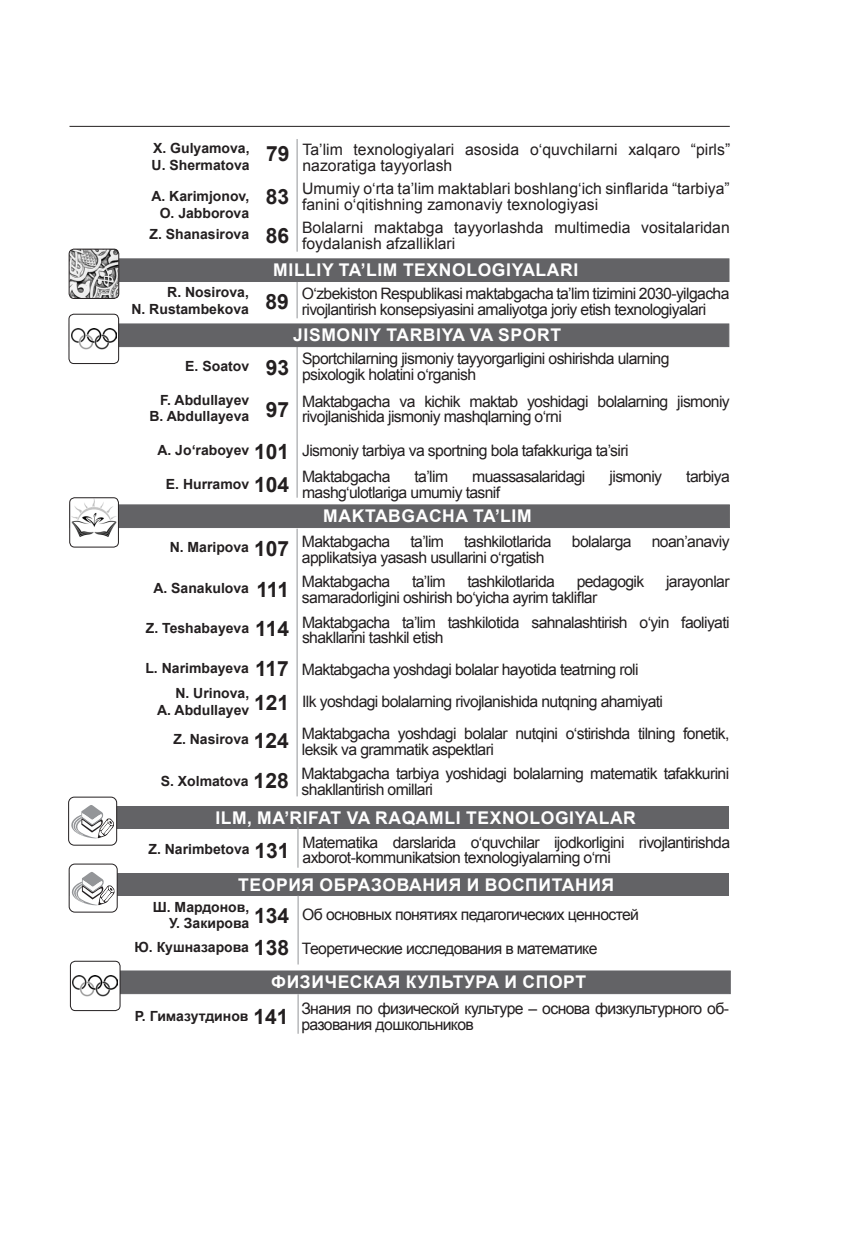
<style>
.page{position:relative;width:844px;height:1241px;background:#fff}
.page>*{position:absolute;margin:0;border:0;box-sizing:border-box;transform-origin:0 0}
.Zag{font:700 21px "Arial";color:#231f20}
.Zag-2{font:700 17.5px "Arial";letter-spacing:.035em;color:#fff}
.Zag-3{font:15.75px/15.8px "Arial";letter-spacing:-.04em;color:#231f20}
.Zag-4{font:15.75px/15.8px "Arial";color:#231f20}
.Zag-5{font:700 14px "Arial";color:#231f20}
</style>
<div class="page">
<hr style="left:69px;top:126px;width:660px;height:1px;background:#231f20">
<hr style="left:296px;top:280px;width:1px;height:38px;background:#939598">
<hr style="left:296px;top:139px;width:1px;height:113px;background:#939598">
<hr style="left:296px;top:344px;width:1px;height:153px;background:#939598">
<hr style="left:296px;top:528px;width:1px;height:268px;background:#939598">
<div style="left:69px;top:805px;width:659px;height:23px;background:#636366"></div>
<div style="left:69px;top:797px;width:48px;height:48px;background:#fff;border-radius:6px"></div>
<div style="left:68px;top:796px;width:49px;height:49px;border:1px solid #231f20;border-radius:6px"></div>
<svg style="left:71px;top:805px;width:43px;height:34px"></svg>
<div style="left:69px;top:258px;width:660px;height:24px;background:#636366;border:1px solid #636366"></div>
<img style="left:69px;top:249px;width:50px;height:48px">
<div style="left:69px;top:249px;width:50px;height:50px;border:1px solid #231f20;border-radius:5px"></div>
<div style="left:69px;top:872px;width:660px;height:23px;background:#636366"></div>
<div style="left:69px;top:863px;width:48px;height:49px;background:#fff;border-radius:6px"></div>
<div style="left:69px;top:863px;width:49px;height:49px;border:1px solid #231f20;border-radius:6px"></div>
<svg style="left:70px;top:871px;width:45px;height:35px"></svg>
<div style="left:69px;top:504px;width:660px;height:24px;background:#636366;border:1px solid #636366"></div>
<img style="left:71px;top:499px;width:46px;height:38px">
<div style="left:69px;top:497px;width:50px;height:50px;border:1px solid #231f20;border-radius:5px"></div>
<div style="left:69px;top:323px;width:660px;height:24px;background:#636366;border:1px solid #636366"></div>
<div style="left:69px;top:314px;width:50px;height:49px;background:#fff;border-radius:5px"></div>
<img style="left:71px;top:328px;width:45px;height:21px">
<div style="left:68px;top:314px;width:51px;height:50px;border:1px solid #231f20;border-radius:5px"></div>
<div style="left:70px;top:970px;width:660px;height:23px;background:#636366;border:1px solid #636366"></div>
<div style="left:70px;top:961px;width:50px;height:49px;background:#fff;border-radius:5px"></div>
<img style="left:73px;top:975px;width:45px;height:21px">
<div style="left:70px;top:960px;width:50px;height:50px;border:1px solid #231f20;border-radius:5px"></div>
<hr style="left:297px;top:826px;width:1px;height:41px;background:#939598">
<hr style="left:297px;top:895px;width:1px;height:69px;background:#939598">
<hr style="left:297px;top:994px;width:1px;height:39px;background:#939598">
<p class="Zag-5" style="left:153px;top:138px;width:98px">X. Gulyamova,</p>
<p class="Zag-5" style="left:151px;top:155px;width:100px">U. Shermatova</p>
<p class="Zag-5" style="left:151px;top:186px;width:99px">A. Karimjonov,</p>
<p class="Zag-5" style="left:160px;top:203px;width:91px">O. Jabborova</p>
<p class="Zag" style="left:266px;top:138px;width:25px">79</p>
<p class="Zag-4" style="left:302px;top:142px;width:429px">Ta’lim texnologiyalari asosida о‘quvchilarni xalqaro “pirls” nazoratiga tayyorlash</p>
<p class="Zag" style="left:266px;top:182px;width:25px">83</p>
<p class="Zag-4" style="left:302px;top:181px;width:429px">Umumiy o‘rta ta’lim maktablari boshlang‘ich sinflarida “tarbiya” fanini o‘qitishning zamonaviy texnologiyasi</p>
<p class="Zag-5" style="left:149px;top:224px;width:101px">Z. Shanasirova</p>
<p class="Zag" style="left:266px;top:221px;width:25px">86</p>
<p class="Zag-4" style="left:302px;top:219px;width:429px">Bolalarni maktabga tayyorlashda multimedia vositalaridan foydalanish afzalliklari</p>
<p class="Zag-5" style="left:167px;top:282px;width:83px">R. Nosirova,</p>
<p class="Zag-5" style="left:131px;top:299px;width:119px">N. Rustambekova</p>
<p class="Zag-2" style="left:273px;top:257px;width:306px">MILLIY TA’LIM TEXNOLOGIYALARI</p>
<p class="Zag" style="left:265px;top:286px;width:25px">89</p>
<p class="Zag-3" style="left:302px;top:285px;width:429px">O‘zbekiston Respublikasi maktabgacha ta’lim tizimini 2030-yilgacha rivojlantirish konsepsiyasini amaliyotga joriy etish texnologiyalari</p>
<p class="Zag-2" style="left:293px;top:322px;width:269px">JISMONIY TARBIYA VA SPORT</p>
<p class="Zag-5" style="left:185px;top:356px;width:65px">E. Soatov</p>
<p class="Zag" style="left:266px;top:352px;width:25px">93</p>
<p class="Zag-3" style="left:302px;top:351px;width:369px">Sportchilarning jismoniy tayyorgarligini oshirishda ularning psixologik holatini o‘rganish</p>
<p class="Zag-5" style="left:160px;top:390px;width:90px">F. Abdullayev</p>
<p class="Zag-5" style="left:149px;top:406px;width:101px">B. Abdullayeva</p>
<p class="Zag" style="left:266px;top:394px;width:25px">97</p>
<p class="Zag-3" style="left:302px;top:393px;width:429px">Maktabgacha va kichik maktab yoshidagi bolalarning jismoniy rivojlanishida jismoniy mashqlarning o‘rni</p>
<p class="Zag-5" style="left:157px;top:440px;width:93px">A. Jo‘raboyev</p>
<p class="Zag" style="left:254px;top:436px;width:37px">101</p>
<p class="Zag-3" style="left:302px;top:442px;width:328px">Jismoniy tarbiya va sportning bola tafakkuriga ta’siri</p>
<p class="Zag-5" style="left:166px;top:473px;width:85px">E. Hurramov</p>
<p class="Zag" style="left:254px;top:469px;width:37px">104</p>
<p class="Zag-3" style="left:302px;top:468px;width:90px">Maktabgacha</p>
<p class="Zag-3" style="left:414px;top:468px;width:35px">ta’lim</p>
<p class="Zag-3" style="left:472px;top:468px;width:115px">muassasalaridagi</p>
<p class="Zag-3" style="left:609px;top:468px;width:54px">jismoniy</p>
<p class="Zag-3" style="left:686px;top:468px;width:45px">tarbiya</p>
<p class="Zag-3" style="left:302px;top:484px;width:199px">mashg‘ulotlariga umumiy tasnif</p>
<p class="Zag-2" style="left:323px;top:503px;width:210px">MAKTABGACHA TA’LIM</p>
<p class="Zag-5" style="left:170px;top:537px;width:81px">N. Maripova</p>
<p class="Zag" style="left:254px;top:533px;width:37px">107</p>
<p class="Zag-3" style="left:302px;top:534px;width:90px">Maktabgacha</p>
<p class="Zag-3" style="left:410px;top:534px;width:35px">ta’lim</p>
<p class="Zag-3" style="left:464px;top:534px;width:89px">tashkilotlarida</p>
<p class="Zag-3" style="left:571px;top:534px;width:61px">bolalarga</p>
<p class="Zag-3" style="left:651px;top:534px;width:79px">noan’anaviy</p>
<p class="Zag-3" style="left:302px;top:549px;width:244px">applikatsiya yasash usullarini o‘rgatish</p>
<p class="Zag-5" style="left:153px;top:578px;width:97px">A. Sanakulova</p>
<p class="Zag" style="left:256px;top:574px;width:34px">111</p>
<p class="Zag-3" style="left:302px;top:573px;width:90px">Maktabgacha</p>
<p class="Zag-3" style="left:412px;top:573px;width:35px">ta’lim</p>
<p class="Zag-3" style="left:467px;top:573px;width:89px">tashkilotlarida</p>
<p class="Zag-3" style="left:576px;top:573px;width:69px">pedagogik</p>
<p class="Zag-3" style="left:666px;top:573px;width:65px">jarayonlar</p>
<p class="Zag-3" style="left:302px;top:589px;width:297px">samaradorligini oshirish bo‘yicha ayrim takliflar</p>
<p class="Zag-5" style="left:146px;top:618px;width:105px">Z. Teshabayeva</p>
<p class="Zag" style="left:255px;top:614px;width:35px">114</p>
<p class="Zag-3" style="left:302px;top:614px;width:429px">Maktabgacha ta’lim tashkilotida sahnalashtirish o‘yin faoliyati shakllarini tashkil etish</p>
<p class="Zag-5" style="left:145px;top:658px;width:105px">L. Narimbayeva</p>
<p class="Zag" style="left:255px;top:654px;width:35px">117</p>
<p class="Zag-3" style="left:302px;top:661px;width:338px">Maktabgacha yoshdagi bolalar hayotida teatrning roli</p>
<p class="Zag-5" style="left:175px;top:683px;width:75px">N. Urinova,</p>
<p class="Zag-5" style="left:157px;top:700px;width:94px">A. Abdullayev</p>
<p class="Zag" style="left:254px;top:688px;width:37px">121</p>
<p class="Zag-3" style="left:302px;top:693px;width:362px">Ilk yoshdagi bolalarning rivojlanishida nutqning ahamiyati</p>
<p class="Zag-5" style="left:173px;top:729px;width:77px">Z. Nasirova</p>
<p class="Zag" style="left:254px;top:725px;width:37px">124</p>
<p class="Zag-3" style="left:302px;top:725px;width:429px">Maktabgacha yoshdagi bolalar nutqini o‘stirishda tilning fonetik, leksik va grammatik aspektlari</p>
<p class="Zag-5" style="left:161px;top:770px;width:89px">S. Xolmatova</p>
<p class="Zag" style="left:253px;top:765px;width:37px">128</p>
<p class="Zag-3" style="left:301px;top:765px;width:429px">Maktabgacha tarbiya yoshidagi bolalarning matematik tafakkurini shakllantirish omillari</p>
<p class="Zag-2" style="left:215px;top:805px;width:422px">ILM, MA’RIFAT VA RAQAMLI TEXNOLOGIYALAR</p>
<p class="Zag-5" style="left:148px;top:839px;width:103px">Z. Narimbetova</p>
<p class="Zag" style="left:254px;top:835px;width:37px">131</p>
<p class="Zag-3" style="left:302px;top:834px;width:429px">Matematika darslarida o‘quvchilar ijodkorligini rivojlantirishda axborot-kommunikatsion texnologiyalarning o‘rni</p>
<p class="Zag-5" style="left:153px;top:896px;width:98px">Ш. Мардонов,</p>
<p class="Zag-5" style="left:169px;top:913px;width:82px">У. Закирова</p>
<p class="Zag-2" style="left:238px;top:872px;width:377px">ТЕОРИЯ ОБРАЗОВАНИЯ И ВОСПИТАНИЯ</p>
<p class="Zag" style="left:254px;top:900px;width:37px">134</p>
<p class="Zag-3" style="left:302px;top:906px;width:338px">Об основных понятиях педагогических ценностей</p>
<p class="Zag-5" style="left:134px;top:936px;width:116px">Ю. Кушназарова</p>
<p class="Zag" style="left:254px;top:932px;width:37px">138</p>
<p class="Zag-3" style="left:302px;top:940px;width:297px">Теоретические исследования в математике</p>
<p class="Zag-2" style="left:271px;top:969px;width:316px">ФИЗИЧЕСКАЯ КУЛЬТУРА И СПОРТ</p>
<p class="Zag-5" style="left:135px;top:1006px;width:115px">Р. Гимазутдинов</p>
<p class="Zag" style="left:253px;top:1002px;width:37px">141</p>
<p class="Zag-3" style="left:301px;top:1000px;width:429px">Знания по физической культуре – основа физкультурного об&shy;разования дошкольников</p>
</div>
